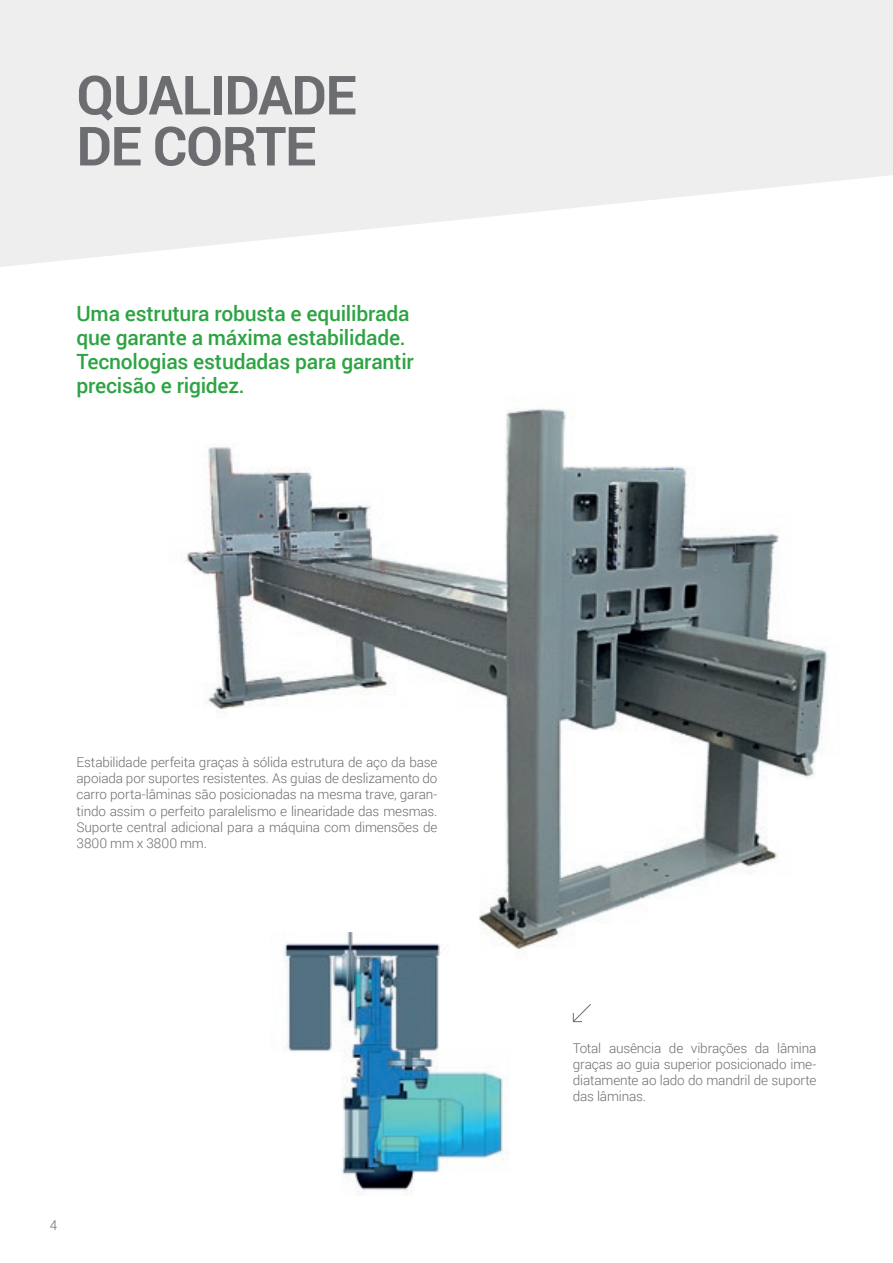
<style>
.page{position:relative;width:893px;height:1263px;background:#fff}
.page>*{position:absolute;margin:0;border:0;box-sizing:border-box;transform-origin:0 0}
._1_TITOLO_GRIGIO{font:700 54px/51px "Roboto";letter-spacing:-.02em;color:#6c6d70}
.t1{font:500 21px/24px "Roboto";letter-spacing:-.01em;color:#2da343}
.t2{font:300 13.5px/16.2px "Roboto";letter-spacing:-.01em;color:#6c6d70;text-align:justify}
</style>
<div class="page">
<svg style="left:0;top:0;width:893px;height:267px;fill:#eeeeef"></svg>
<img style="left:180px;top:408px;width:648px;height:546px">
<img style="left:270px;top:932px;width:240px;height:263px">
<svg style="left:572px;top:1004px;width:19px;height:19px"></svg>
<p class="_1_TITOLO_GRIGIO" style="left:77px;top:68px;width:282px">QUALIDADE<br>DE CORTE</p>
<p class="t1" style="left:77px;top:301px;width:339px">Uma estrutura robusta e equilibrada que garante a máxima estabilidade.<br>Tecnologias estudadas para garantir precisão e rigidez.</p>
<p class="t2" style="left:77px;top:754px;width:362px">Estabilidade perfeita graças à sólida estrutura de aço da base apoiada por suportes resistentes. As guias de deslizamento do carro porta-lâminas são posicionadas na mesma trave, garan&shy;tindo assim o perfeito paralelismo e linearidade das mesmas.<br>Suporte central adicional para a máquina com dimensões de 3800 mm x 3800 mm.</p>
<p class="t2" style="left:50px;top:1216px;width:9px">4</p>
<p class="t2" style="left:573px;top:1039px;width:245px">Total ausência de vibrações da lâmina graças ao guia superior posicionado ime&shy;diatamente ao lado do mandril de suporte das lâminas.</p>
</div>
